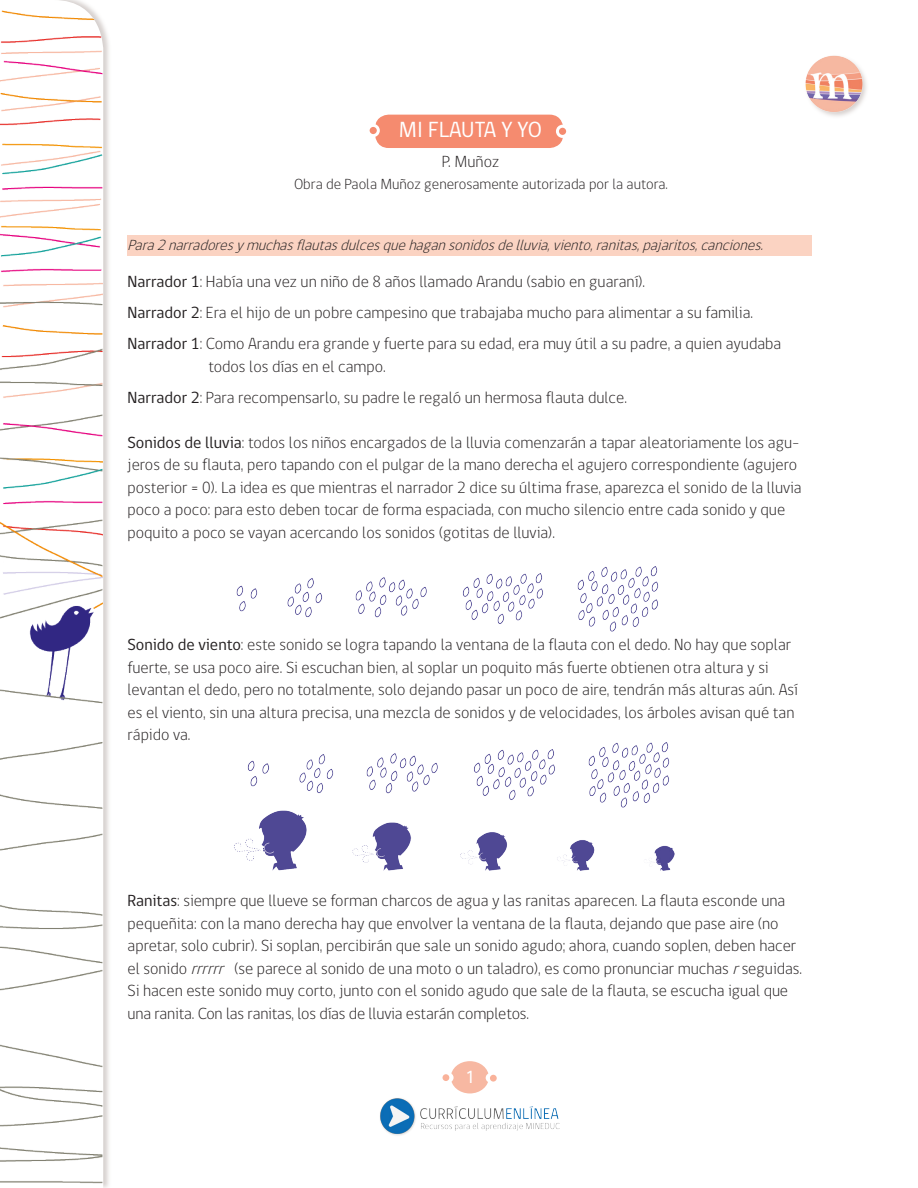
<style>
.page{position:relative;width:918px;height:1188px;background:#fff}
.page>*{position:absolute;margin:0;border:0;box-sizing:border-box;transform-origin:0 0}
.t1{font:22.5px "gob CL";color:#fff}
.t2{font:18px "Digna";color:#fff}
.t3{font:300 16.5px/22.5px "gob CL";color:#231f20}
.t4{font:italic 300 15px "gob CL";color:#231f20}
.t5{font:300 15px "gob CL";color:#231f20}
.s1{font-weight:400}
.s2{font-style:italic}
</style>
<div class="page">
<div style="left:451px;top:1061px;width:38px;height:32px;background:#f7b8a2;border-radius:50%"></div>
<svg style="left:444px;top:1073px;width:10px;height:9px"></svg>
<svg style="left:486px;top:1073px;width:9px;height:10px"></svg>
<div style="left:490px;top:1075px;width:7px;height:7px;background:#f9b29a;border-radius:50%"></div>
<div style="left:443px;top:1074px;width:6px;height:7px;background:#f9b29a;border-radius:50%"></div>
<img style="left:380px;top:1098px;width:180px;height:38px">
<div style="left:804px;top:54px;width:65px;height:65px;background:#cac2bf;opacity:.75"></div>
<img style="left:804px;top:54px;width:61px;height:60px">
<div style="left:128px;top:235px;width:684px;height:21px;background:#fbd3c2"></div>
<div style="left:376px;top:115px;width:186px;height:32px;background:#f58b6f;border-radius:13px"></div>
<div style="left:375px;top:115px;width:188px;height:33px;border:2px solid #f58b6f;border-radius:13px"></div>
<div style="left:368px;top:125px;width:10px;height:11px;background:#f58b6f;border-radius:50%"></div>
<div style="left:367px;top:124px;width:13px;height:13px;border:3px solid #fff;border-radius:50%"></div>
<div style="left:557px;top:126px;width:11px;height:10px;background:#f58b6f;border-radius:50%"></div>
<div style="left:556px;top:125px;width:13px;height:13px;border:3px solid #fff;border-radius:50%"></div>
<img style="left:236px;top:585px;width:22px;height:26px">
<img style="left:247px;top:760px;width:22px;height:27px">
<img style="left:287px;top:578px;width:36px;height:39px">
<img style="left:299px;top:754px;width:35px;height:39px">
<img style="left:355px;top:577px;width:72px;height:41px">
<img style="left:366px;top:753px;width:72px;height:41px">
<img style="left:463px;top:573px;width:80px;height:51px">
<img style="left:474px;top:749px;width:81px;height:51px">
<img style="left:577px;top:566px;width:82px;height:66px">
<img style="left:588px;top:742px;width:82px;height:66px">
<img style="left:234px;top:810px;width:73px;height:60px">
<img style="left:352px;top:822px;width:59px;height:48px">
<img style="left:460px;top:832px;width:47px;height:38px">
<img style="left:557px;top:840px;width:37px;height:30px">
<img style="left:654px;top:845px;width:21px;height:25px">
<div style="left:0;top:0;width:112px;height:1188px;background:#cac2bf;opacity:.75"></div>
<img style="left:0;top:0;width:103px;height:1188px">
<p class="t1" style="left:399px;top:114px;width:145px">MI FLAUTA Y YO</p>
<p class="t3" style="left:442px;top:150px;width:59px">P. Muñoz</p>
<p class="t5" style="left:294px;top:174px;width:375px">Obra de Paola Muñoz generosamente autorizada por la autora.</p>
<p class="t4" style="left:128px;top:235px;width:642px">Para2narradoresymuchasflautasdulcesquehagansonidosdelluvia,viento,ranitas,pajaritos,canciones.</p>
<p class="t3" style="left:128px;top:271px;width:519px"><span class="s1">Narrador 1</span>: Había una vez un niño de 8 años llamado Arandu (sabio en guaraní).</p>
<p class="t3" style="left:128px;top:302px;width:627px"><span class="s1">Narrador 2</span>: Era el hijo de un pobre campesino que trabajaba mucho para alimentar a su familia.</p>
<p class="t3" style="left:208px;top:333px;width:575px;text-indent:-81px"><span class="s1">Narrador 1</span>: Como Arandu era grande y fuerte para su edad, era muy útil a su padre, a quien ayudaba todos los días en el campo.</p>
<p class="t3" style="left:128px;top:386px;width:501px"><span class="s1">Narrador 2</span>: Para recompensarlo, su padre le regaló un hermosa flauta dulce.</p>
<p class="t3" style="left:128px;top:431px;width:676px"><span class="s1">Sonidos de lluvia</span>: todos los niños encargados de la lluvia comenzarán a tapar aleatoriamente los agu&shy;jeros de su flauta, pero tapando con el pulgar de la mano derecha el agujero correspondiente (agujero posterior = 0). La idea es que mientras el narrador 2 dice su última frase, aparezca el sonido de la lluvia poco a poco: para esto deben tocar de forma espaciada, con mucho silencio entre cada sonido y que poquito a poco se vayan acercando los sonidos (gotitas de lluvia).</p>
<p class="t3" style="left:128px;top:634px;width:672px"><span class="s1">Sonido de viento</span>: este sonido se logra tapando la ventana de la flauta con el dedo. No hay que soplar fuerte, se usa poco aire. Si escuchan bien, al soplar un poquito más fuerte obtienen otra altura y si levantan el dedo, pero no totalmente, solo dejando pasar un poco de aire, tendrán más alturas aún. Así es el viento, sin una altura precisa, una mezcla de sonidos y de velocidades, los árboles avisan qué tan rápido va.</p>
<p class="t3" style="left:128px;top:890px;width:676px"><span class="s1">Ranitas</span>: siempre que llueve se forman charcos de agua y las ranitas aparecen. La flauta esconde una pequeñita: con la mano derecha hay que envolver la ventana de la flauta, dejando que pase aire (no apretar, solo cubrir). Si soplan, percibirán que sale un sonido agudo; ahora, cuando soplen, deben hacer el sonido <span class="s2">rrrrrr</span> (se parece al sonido de una moto o un taladro), es como pronunciar muchas <span class="s2">r</span>seguidas.<br>Si hacen este sonido muy corto, junto con el sonido agudo que sale de la flauta, se escucha igual que una ranita. Con las ranitas, los días de lluvia estarán completos.</p>
<p class="t2" style="left:465px;top:1066px;width:12px">1</p>
</div>
